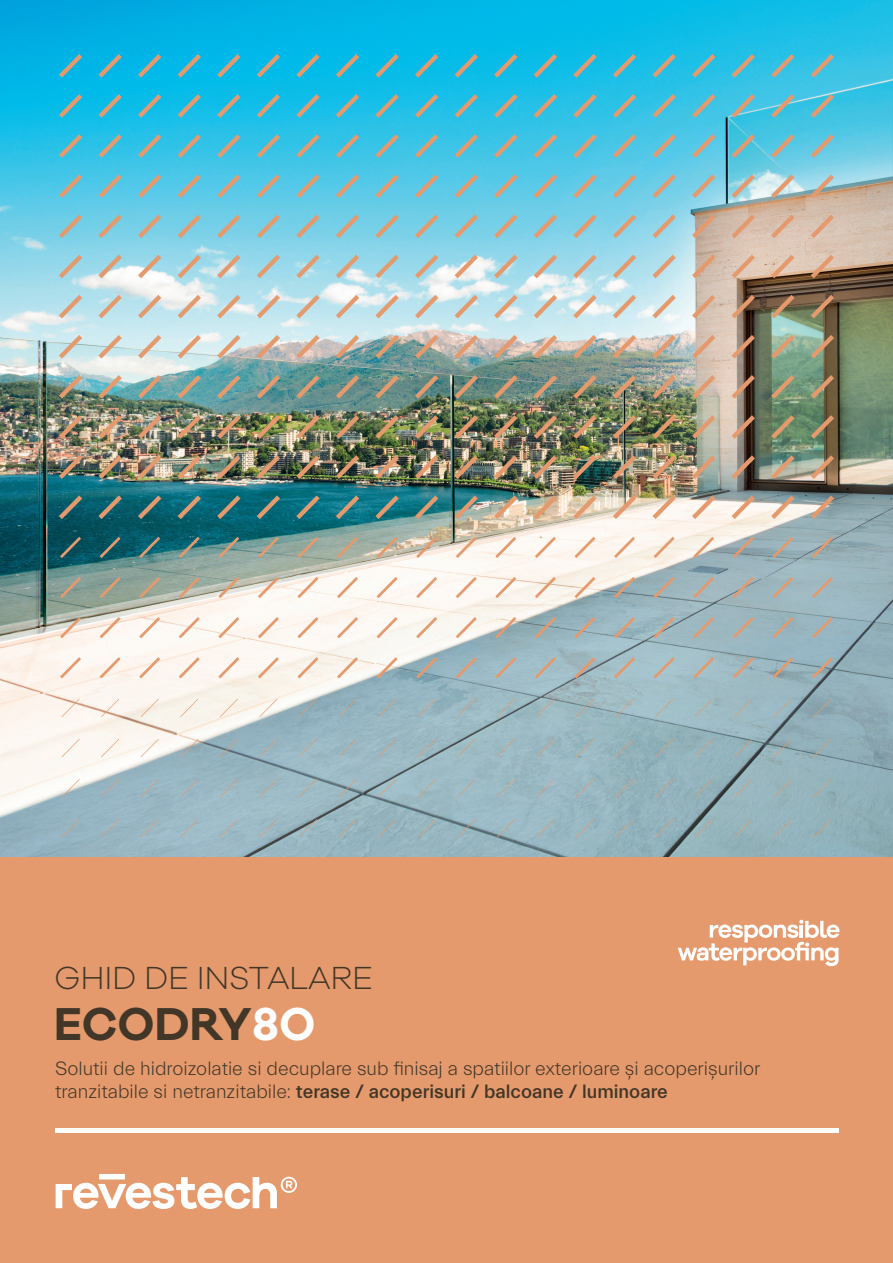
<style>
.page{position:relative;width:893px;height:1263px;background:#e59a6d}
.page>*{position:absolute;margin:0;border:0;box-sizing:border-box;transform-origin:0 0}
.t1{font:700 42px "Galano Classic";letter-spacing:.005em;color:#413627}
.t2{font:300 33px "Galano Grotesque";letter-spacing:-.01em;color:#413627}
.t3{font:300 19.5px/23.4px "Everett";color:#413627}
.s1{color:#fff}
.s2{font-weight:500}
</style>
<div class="page">
<div style="left:55px;top:1128px;width:784px;height:5px;background:#fff"></div>
<svg style="left:678px;top:920px;width:161px;height:46px"></svg>
<svg style="left:56px;top:1174px;width:241px;height:35px"></svg>
<img style="left:0;top:0;width:893px;height:857px">
<img style="left:59px;top:54px;width:775px;height:783px">
<h2 class="t2" style="left:54px;top:958px;width:321px">GHID DE INSTALARE</h2>
<h1 class="t1" style="left:54px;top:996px;width:263px">ECODRY<span class="s1">80</span></h1>
<p class="t3" style="left:55px;top:1057px;width:707px">Solutii de hidroizolatie si decuplare sub finisaj a spatiilor exterioare și acoperișurilor tranzitabile si netranzitabile: <span class="s2">terase / acoperisuri / balcoane / luminoare</span></p>
</div>
